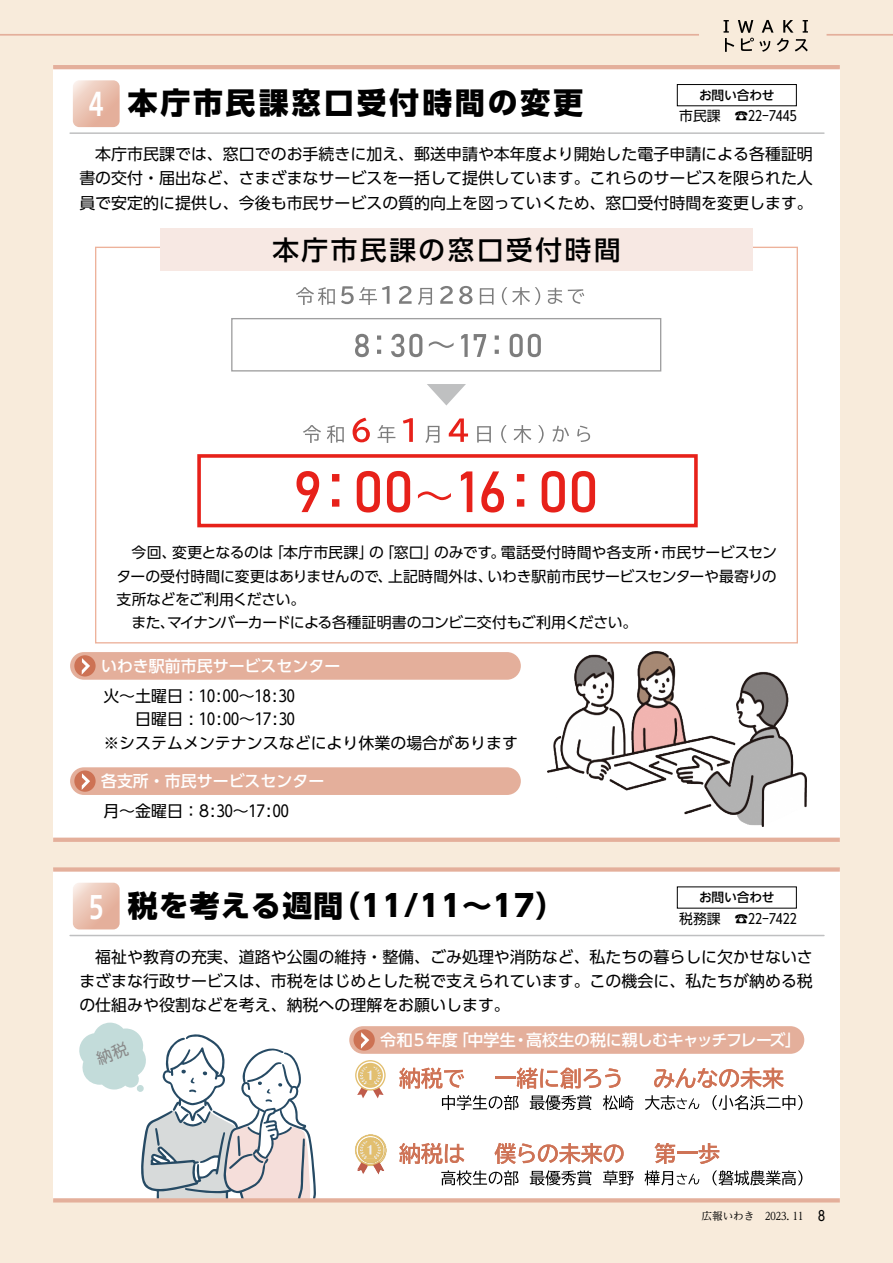
<style>
.page{position:relative;width:893px;height:1263px;background:#f8ebdb}
.page>*{position:absolute;margin:0;border:0;box-sizing:border-box;transform-origin:0 0}
.t1{font:31.95px "Hiragino UD Sans F Std N W6";color:#fff;scale:.8 1}
.t2{font:800 29.7px "UD Shin Go Pr 6 N";letter-spacing:.1em;color:#000}
.t3{font:800 29.7px "UD Shin Go Pr 6 N";letter-spacing:.04em;color:#000}
.t4{font:500 26.55px "UD Shin Go Pr 6 N";letter-spacing:.1em;color:#000}
.t5{font:15.9px/24.5px "UD Shin Go Pr 6 N";color:#000;text-align:justify}
.t6{font:500 15.9px "UD Shin Go Pr 6 N";color:#fff}
.t7{font:500 15.9px "UD Shin Go Pr 6 N";letter-spacing:-.03em;color:#fff}
.t8{font:14.85px/23.4px "UD Shin Go Pr 6 N";letter-spacing:-.015em;color:#000}
.t9{font:14.85px "UD Shin Go Pr 6 N";letter-spacing:.015em;color:#000}
.t10{font:14.85px "UD Shin Go Pr 6 N";letter-spacing:-.035em;color:#000}
.t11{font:13.8px "UD Shin Go Pr 6 N";color:#000}
.t12{font:13.8px "UD Shin Go NT Pro";color:#000}
.t13{font:500 12.75px "UD Shin Go NT Pr 6 N";letter-spacing:-.02em;color:#000}
.t14{font:10.65px "UD Reimin Pro";color:#000}
</style>
<div class="page">
<div style="left:53px;top:68px;width:787px;height:773px;background:#fff"></div>
<div style="left:53px;top:869px;width:787px;height:331px;background:#fff"></div>
<hr style="left:53px;top:65px;width:787px;height:4px;background:#e4af9b">
<div style="left:53px;top:867px;width:787px;height:5px;background:#e4af9b"></div>
<hr style="left:53px;top:838px;width:787px;height:4px;background:#e4af9b">
<div style="left:677px;top:84px;width:120px;height:22px;border:1px solid #000"></div>
<hr style="left:826px;top:34px;width:67px;height:2px;background:#e4af9b">
<hr style="left:0;top:34px;width:699px;height:2px;background:#e4af9b">
<svg style="left:723px;top:20px;width:85px;height:32px"></svg>
<hr style="left:70px;top:132px;width:754px;height:2px;background:#bfc0c1">
<svg style="left:73px;top:80px;width:47px;height:47px;background:#ebc3b3"></svg>
<hr style="left:70px;top:935px;width:754px;height:1px;background:#bfc0c1">
<svg style="left:73px;top:883px;width:47px;height:46px;background:#eac2b2"></svg>
<img style="left:548px;top:651px;width:258px;height:176px">
<div style="left:160px;top:228px;width:592px;height:43px;background:#f7e8e3"></div>
<svg style="left:296px;top:287px;width:39px;height:18px"></svg>
<svg style="left:341px;top:286px;width:48px;height:19px"></svg>
<svg style="left:399px;top:286px;width:13px;height:18px"></svg>
<svg style="left:418px;top:288px;width:14px;height:17px"></svg>
<svg style="left:440px;top:286px;width:13px;height:18px"></svg>
<svg style="left:459px;top:286px;width:14px;height:18px"></svg>
<svg style="left:480px;top:288px;width:13px;height:17px"></svg>
<svg style="left:502px;top:287px;width:38px;height:18px"></svg>
<svg style="left:548px;top:288px;width:14px;height:16px"></svg>
<svg style="left:568px;top:289px;width:16px;height:15px"></svg>
<div style="left:231px;top:318px;width:430px;height:53px;border:1px solid #9f9fa0"></div>
<svg style="left:355px;top:334px;width:14px;height:23px"></svg>
<svg style="left:377px;top:350px;width:4px;height:4px"></svg>
<svg style="left:377px;top:335px;width:4px;height:5px"></svg>
<svg style="left:391px;top:334px;width:31px;height:23px"></svg>
<svg style="left:429px;top:341px;width:25px;height:7px"></svg>
<svg style="left:461px;top:334px;width:7px;height:23px"></svg>
<svg style="left:474px;top:334px;width:12px;height:23px"></svg>
<svg style="left:495px;top:350px;width:4px;height:4px"></svg>
<svg style="left:495px;top:335px;width:4px;height:5px"></svg>
<svg style="left:510px;top:334px;width:31px;height:23px"></svg>
<svg style="left:427px;top:384px;width:39px;height:21px"></svg>
<svg style="left:303px;top:425px;width:18px;height:18px"></svg>
<svg style="left:327px;top:425px;width:17px;height:18px"></svg>
<svg style="left:353px;top:418px;width:17px;height:24px"></svg>
<svg style="left:378px;top:425px;width:17px;height:18px"></svg>
<svg style="left:403px;top:418px;width:10px;height:24px"></svg>
<svg style="left:425px;top:426px;width:14px;height:17px"></svg>
<svg style="left:449px;top:418px;width:19px;height:24px"></svg>
<svg style="left:477px;top:426px;width:14px;height:17px"></svg>
<svg style="left:501px;top:425px;width:6px;height:18px"></svg>
<svg style="left:513px;top:425px;width:18px;height:18px"></svg>
<svg style="left:538px;top:425px;width:6px;height:18px"></svg>
<svg style="left:552px;top:426px;width:17px;height:16px"></svg>
<svg style="left:577px;top:426px;width:13px;height:16px"></svg>
<div style="left:197px;top:454px;width:501px;height:73px;border:4px solid #e7211a"></div>
<svg style="left:296px;top:471px;width:23px;height:41px"></svg>
<svg style="left:332px;top:474px;width:7px;height:33px"></svg>
<svg style="left:357px;top:471px;width:23px;height:41px"></svg>
<svg style="left:387px;top:471px;width:23px;height:41px"></svg>
<svg style="left:418px;top:491px;width:33px;height:9px"></svg>
<svg style="left:461px;top:471px;width:11px;height:41px"></svg>
<svg style="left:481px;top:471px;width:23px;height:41px"></svg>
<svg style="left:517px;top:474px;width:7px;height:33px"></svg>
<svg style="left:542px;top:471px;width:23px;height:41px"></svg>
<svg style="left:572px;top:471px;width:23px;height:41px"></svg>
<svg style="left:399px;top:1067px;width:65px;height:22px"></svg>
<hr style="left:495px;top:1076px;width:21px;height:3px;background:#ce7356">
<svg style="left:517px;top:1067px;width:103px;height:21px"></svg>
<svg style="left:654px;top:1068px;width:130px;height:20px"></svg>
<svg style="left:442px;top:1095px;width:76px;height:15px"></svg>
<svg style="left:530px;top:1095px;width:62px;height:15px"></svg>
<svg style="left:603px;top:1095px;width:31px;height:15px"></svg>
<svg style="left:645px;top:1095px;width:54px;height:15px"></svg>
<svg style="left:712px;top:1095px;width:90px;height:15px"></svg>
<svg style="left:399px;top:1143px;width:65px;height:21px"></svg>
<svg style="left:495px;top:1143px;width:129px;height:21px"></svg>
<svg style="left:655px;top:1143px;width:20px;height:21px"></svg>
<hr style="left:677px;top:1152px;width:20px;height:2px;background:#ce7356">
<svg style="left:699px;top:1143px;width:20px;height:21px"></svg>
<svg style="left:441px;top:1170px;width:77px;height:15px"></svg>
<svg style="left:530px;top:1170px;width:62px;height:15px"></svg>
<svg style="left:603px;top:1170px;width:31px;height:15px"></svg>
<svg style="left:645px;top:1170px;width:54px;height:15px"></svg>
<svg style="left:712px;top:1170px;width:90px;height:15px"></svg>
<img style="left:362px;top:1134px;width:25px;height:41px">
<div style="left:70px;top:652px;width:451px;height:28px;background:#e4af9b;border-radius:14px"></div>
<div style="left:74px;top:655px;width:22px;height:21px;background:#cd7254;border-radius:50%"></div>
<svg style="left:82px;top:658px;width:8px;height:16px"></svg>
<div style="left:70px;top:767px;width:451px;height:28px;background:#e4af9b;border-radius:14px"></div>
<div style="left:74px;top:770px;width:22px;height:22px;background:#cd7254;border-radius:50%"></div>
<svg style="left:82px;top:773px;width:8px;height:17px"></svg>
<div style="left:349px;top:1026px;width:455px;height:28px;background:#e4af9b;border-radius:14px"></div>
<div style="left:354px;top:1029px;width:21px;height:21px;background:#cd7254;border-radius:50%"></div>
<svg style="left:361px;top:1032px;width:8px;height:17px"></svg>
<svg style="left:53px;top:1198px;width:787px;height:4px;background:#e5b3a0"></svg>
<svg style="left:355px;top:1060px;width:31px;height:38px"></svg>
<svg style="left:355px;top:1135px;width:31px;height:38px"></svg>
<svg style="left:79px;top:1023px;width:237px;height:177px"></svg>
<h1 class="t1" style="left:88px;top:80px;width:21px">4</h1>
<h2 class="t2" style="left:128px;top:79px;width:457px">本庁市民課窓口受付時間の変更</h2>
<p class="t13" style="left:699px;top:85px;width:77px">お問い合わせ</p>
<p class="t11" style="left:679px;top:105px;width:43px">市民課</p>
<p class="t11" style="left:734px;top:105px;width:64px">☎22-7445</p>
<p class="t5" style="left:79px;top:141px;width:735px">　本庁市民課では、窓口でのお手続きに加え、郵送申請や本年度より開始した電子申請による各種証明書の交付・届出など、さまざまなサービスを一括して提供しています。これらのサービスを限られた人員で安定的に提供し、今後も市民サービスの質的向上を図っていくため、窓口受付時間を変更します。</p>
<h3 class="t4" style="left:272px;top:229px;width:350px">本庁市民課の窓口受付時間</h3>
<p class="t8" style="left:662px;top:540px;width:117px">市民サービスセン</p>
<p class="t8" style="left:269px;top:540px;width:171px">「本庁市民課」「窓口」</p>
<p class="t9" style="left:501px;top:540px;width:152px">電話受付時間や各支所</p>
<p class="t8" style="left:117px;top:540px;width:61px">　今回、</p>
<p class="t10" style="left:172px;top:540px;width:103px">変更となるのは</p>
<p class="t8" style="left:434px;top:540px;width:73px">のみです。</p>
<p class="t8" style="left:369px;top:540px;width:16px">の</p>
<p class="t8" style="left:649px;top:540px;width:16px">・</p>
<p class="t8" style="left:487px;top:564px;width:291px">いわき駅前市民サービスセンターや最寄りの</p>
<p class="t8" style="left:117px;top:564px;width:522px">ターの受付時間に変更はありませんので、<br>支所などをご利用ください。<br>　またマイナンバーカードによる各種証明書のコンビニ交付もご利用ください。</p>
<p class="t8" style="left:388px;top:564px;width:106px">上記時間外は、</p>
<p class="t8" style="left:160px;top:610px;width:16px">、</p>
<p class="t6" style="left:101px;top:653px;width:241px">いわき駅前市民サービスセンター</p>
<p class="t5" style="left:103px;top:684px;width:416px;line-height:23.4px;text-align:left">火～土曜日：10:00~18:30<br>　　日曜日 : 10:00~17:30<br>※システムメンテナンスなどにより休業の場合があります</p>
<p class="t6" style="left:101px;top:768px;width:225px">各支所・市民サービスセンター</p>
<p class="t5" style="left:103px;top:798px;width:187px">月～金曜日：８:30~17:00</p>
<h1 class="t1" style="left:88px;top:882px;width:21px">5</h1>
<h2 class="t3" style="left:128px;top:881px;width:217px">税を考える週間</h2>
<h2 class="t2" style="left:330px;top:881px;width:236px">)11/11~17(</h2>
<p class="t13" style="left:699px;top:887px;width:77px">お問い合わせ</p>
<p class="t11" style="left:679px;top:907px;width:43px">税務課</p>
<p class="t11" style="left:734px;top:907px;width:64px">☎22-7422</p>
<p class="t5" style="left:79px;top:944px;width:735px">　福祉や教育の充実、道路や公園の維持・整備、ごみ処理や消防など、私たちの暮らしに欠かせないさまざまな行政サービスは、市税をはじめとした税で支えられています。この機会に、私たちが納める税の仕組みや役割などを考え、納税への理解をお願いします。</p>
<p class="t7" style="left:526px;top:1027px;width:277px">高校生の税に親しむキャッチフレーズ「</p>
<p class="t6" style="left:453px;top:1027px;width:64px">「中学生</p>
<p class="t6" style="left:380px;top:1027px;width:79px">令和５年度</p>
<p class="t6" style="left:513px;top:1027px;width:17px">・</p>
<p class="t14" style="left:701px;top:1207px;width:55px">広報いわき</p>
<p class="t14" style="left:765px;top:1207px;width:40px">2023. 11</p>
<p class="t12" style="left:818px;top:1204px;width:8px">8</p>
</div>
